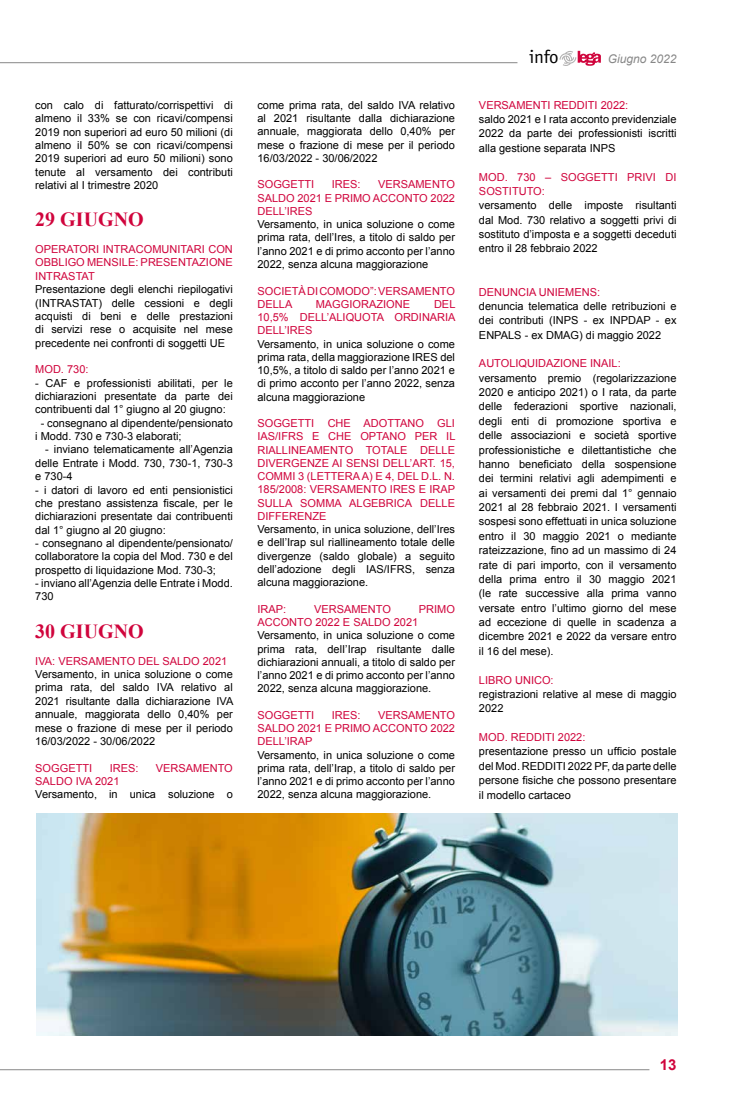
<style>
.page{position:relative;width:738px;height:1106px;background:#fff}
.page>*{position:absolute;margin:0;border:0;box-sizing:border-box;transform-origin:0 0}
.t1{font:700 20px "Times New Roman";color:#d0043c}
.t2{font:18.5px "Officina Sans Std";color:#000}
.t3{font:700 15px "Arial";color:#d0043c}
.t4{font:italic 12px "Arial";color:#878787}
.t5{font:11px/14.4px "Arial";color:#000;text-align:justify}
.t6{font:11px/13.3px "Arial";color:#d0043c;text-align:justify}
</style>
<div class="page">
<hr style="left:0;top:1069px;width:649px;height:1px;background:#878787">
<hr style="left:0;top:62px;width:517px;height:1px;background:#878787">
<svg style="left:559px;top:51px;width:41px;height:15px"></svg>
<img style="left:36px;top:814px;width:640px;height:221px">
<p class="t5" style="left:35px;top:98px;width:199px;line-height:13.4px">con calo di fatturato/corrispettivi di almeno il 33% se con ricavi/compensi 2019 non superiori ad euro 50 milioni (di almeno il 50% se con ricavi/compensi 2019 superiori ad euro 50 milioni) sono tenute al versamento dei contributi relativi al I trimestre 2020</p>
<h1 class="t1" style="left:35px;top:206px;width:110px">29 GIUGNO</h1>
<p class="t6" style="left:35px;top:243px;width:199px">OPERATORI INTRACOMUNITARI CON OBBLIGO MENSILE: PRESENTAZIONE INTRASTAT</p>
<p class="t5" style="left:35px;top:283px;width:199px;line-height:13.4px">Presentazione degli elenchi riepilogativi (INTRASTAT) delle cessioni e degli acquisti di beni e delle prestazioni di servizi rese o acquisite nel mese precedente nei confronti di soggetti UE</p>
<p class="t6" style="left:35px;top:363px;width:55px">MOD. 730:</p>
<p class="t5" style="left:35px;top:376px;width:199px;line-height:13.4px">- CAF e professionisti abilitati, per le dichiarazioni presentate da parte dei contribuenti dal 1° giugno al 20 giugno:</p>
<p class="t5" style="left:35px;top:416px;width:199px;line-height:13.4px;text-indent:6px">- consegnano al dipendente/pensionato i Modd. 730 e 730-3 elaborati;</p>
<p class="t5" style="left:35px;top:443px;width:199px;line-height:13.4px;text-indent:10px">- inviano telematicamente all’Agenzia delle Entrate i Modd. 730, 730-1, 730-3 e 730-4</p>
<p class="t5" style="left:35px;top:483px;width:199px;line-height:13.4px">- i datori di lavoro ed enti pensionistici che prestano assistenza fiscale, per le dichiarazioni presentate dai contribuenti dal 1° giugno al 20 giugno:</p>
<p class="t5" style="left:35px;top:536px;width:199px;line-height:13.4px">- consegnano al dipendente/pensionato/ collaboratore la copia del Mod. 730 e del prospetto di liquidazione Mod. 730-3;</p>
<p class="t5" style="left:35px;top:576px;width:199px;line-height:13.4px">- inviano all’Agenzia delle Entrate i Modd.<br>730</p>
<h1 class="t1" style="left:35px;top:617px;width:110px">30 GIUGNO</h1>
<p class="t6" style="left:35px;top:654px;width:193px">IVA: VERSAMENTO DEL SALDO 2021</p>
<p class="t5" style="left:35px;top:667px;width:199px;line-height:13.4px">Versamento, in unica soluzione o come prima rata, del saldo IVA relativo al 2021 risultante dalla dichiarazione IVA annuale, maggiorata dello 0,40% per mese o frazione di mese per il periodo 16/03/2022 - 30/06/2022</p>
<p class="t6" style="left:35px;top:761px;width:58px">SOGGETTI</p>
<p class="t6" style="left:110px;top:761px;width:30px">IRES:</p>
<p class="t6" style="left:156px;top:761px;width:78px">VERSAMENTO</p>
<p class="t6" style="left:35px;top:774px;width:86px">SALDO IVA 2021</p>
<p class="t5" style="left:35px;top:787px;width:199px">Versamento, in unica soluzione o</p>
<p class="t5" style="left:257px;top:98px;width:199px;line-height:13.3px">come prima rata, del saldo IVA relativo al 2021 risultante dalla dichiarazione annuale, maggiorata dello 0,40% per mese o frazione di mese per il periodo 16/03/2022 - 30/06/2022</p>
<p class="t6" style="left:257px;top:178px;width:58px">SOGGETTI</p>
<p class="t6" style="left:331px;top:178px;width:30px">IRES:</p>
<p class="t6" style="left:257px;top:178px;width:199px;text-indent:121px">VERSAMENTO SALDO 2021 E PRIMO ACCONTO 2022<br>DELL’IRES</p>
<p class="t5" style="left:257px;top:218px;width:199px;line-height:13.3px">Versamento, in unica soluzione o come prima rata, dell’Ires, a titolo di saldo per l’anno 2021 e di primo acconto per l’anno 2022, senza alcuna maggiorazione</p>
<p class="t6" style="left:257px;top:284px;width:199px">SOCIETÀ DI COMODO”: VERSAMENTO<br>DELLA</p>
<p class="t6" style="left:315px;top:297px;width:96px">MAGGIORAZIONE</p>
<p class="t6" style="left:257px;top:297px;width:199px;text-indent:176px">DEL 10,5% DELL’ALIQUOTA ORDINARIA DELL’IRES</p>
<p class="t5" style="left:257px;top:337px;width:199px;line-height:13.3px">Versamento, in unica soluzione o come prima rata, della maggiorazione IRES del 10,5%, a titolo di saldo per l’anno 2021 e di primo acconto per l’anno 2022, senza alcuna maggiorazione</p>
<p class="t6" style="left:257px;top:417px;width:199px">SOGGETTI CHE ADOTTANO GLI IAS/IFRS E CHE OPTANO PER IL RIALLINEAMENTO TOTALE DELLE DIVERGENZE AI SENSI DELL’ART. 15, COMMI 3 (LETTERA A) E 4, DEL D.L. N.<br>185/2008: VERSAMENTO IRES E IRAP SULLA SOMMA ALGEBRICA DELLE DIFFERENZE</p>
<p class="t5" style="left:257px;top:523px;width:199px;line-height:13.3px">Versamento, in unica soluzione, dell’Ires e dell’Irap sul riallineamento totale delle divergenze (saldo globale) a seguito dell’adozione degli IAS/IFRS, senza alcuna maggiorazione.</p>
<p class="t6" style="left:257px;top:602px;width:30px">IRAP:</p>
<p class="t6" style="left:314px;top:602px;width:78px">VERSAMENTO</p>
<p class="t6" style="left:418px;top:602px;width:38px">PRIMO</p>
<p class="t6" style="left:257px;top:615px;width:162px">ACCONTO 2022 E SALDO 2021</p>
<p class="t5" style="left:257px;top:629px;width:199px;line-height:13.3px">Versamento, in unica soluzione o come prima rata, delI’Irap risultante dalle dichiarazioni annuali, a titolo di saldo per l’anno 2021 e di primo acconto per l’anno 2022, senza alcuna maggiorazione.</p>
<p class="t6" style="left:257px;top:708px;width:58px">SOGGETTI</p>
<p class="t6" style="left:331px;top:708px;width:30px">IRES:</p>
<p class="t6" style="left:257px;top:708px;width:199px;text-indent:121px">VERSAMENTO SALDO 2021 E PRIMO ACCONTO 2022<br>DELL’IRAP</p>
<p class="t5" style="left:257px;top:748px;width:199px;line-height:13.3px">Versamento, in unica soluzione o come prima rata, dell’Irap, a titolo di saldo per l’anno 2021 e di primo acconto per l’anno 2022, senza alcuna maggiorazione.</p>
<h2 class="t2" style="left:529px;top:46px;width:31px">info</h2>
<p class="t4" style="left:607px;top:51px;width:70px">Giugno 2022</p>
<p class="t6" style="left:478px;top:98px;width:151px">VERSAMENTI REDDITI 2022:</p>
<p class="t5" style="left:478px;top:112px;width:199px">saldo 2021 e I rata acconto previdenziale 2022 da parte dei professionisti iscritti alla gestione separata INPS</p>
<p class="t6" style="left:478px;top:170px;width:199px;line-height:14.4px">MOD. 730 – SOGGETTI PRIVI DI<br>SOSTITUTO:</p>
<p class="t5" style="left:478px;top:198px;width:199px">versamento delle imposte risultanti dal Mod. 730 relativo a soggetti privi di sostituto d’imposta e a soggetti deceduti entro il 28 febbraio 2022</p>
<p class="t6" style="left:478px;top:285px;width:123px">DENUNCIA UNIEMENS:</p>
<p class="t5" style="left:478px;top:299px;width:199px">denuncia telematica delle retribuzioni e dei contributi (INPS - ex INPDAP - ex ENPALS - ex DMAG) di maggio 2022</p>
<p class="t6" style="left:478px;top:357px;width:143px">AUTOLIQUIDAZIONE INAIL:</p>
<p class="t5" style="left:478px;top:371px;width:199px">versamento premio (regolarizzazione 2020 e anticipo 2021) o I rata, da parte delle federazioni sportive nazionali, degli enti di promozione sportiva e delle associazioni e società sportive professionistiche e dilettantistiche che hanno beneficiato della sospensione dei termini relativi agli adempimenti e ai versamenti dei premi dal 1° gennaio 2021 al 28 febbraio 2021. I versamenti sospesi sono effettuati in unica soluzione entro il 30 maggio 2021 o mediante rateizzazione, fino ad un massimo di 24 rate di pari importo, con il versamento della prima entro il 30 maggio 2021 (le rate successive alla prima vanno versate entro l’ultimo giorno del mese ad eccezione di quelle in scadenza a dicembre 2021 e 2022 da versare entro il 16 del mese).</p>
<p class="t6" style="left:478px;top:673px;width:76px">LIBRO UNICO:</p>
<p class="t5" style="left:478px;top:687px;width:199px">registrazioni relative al mese di maggio<br>2022</p>
<p class="t6" style="left:478px;top:730px;width:108px">MOD. REDDITI 2022:</p>
<p class="t5" style="left:478px;top:744px;width:199px">presentazione presso un ufficio postale del Mod. REDDITI 2022 PF, da parte delle persone fisiche che possono presentare il modello cartaceo</p>
<h3 class="t3" style="left:659px;top:1054px;width:18px">13</h3>
</div>
